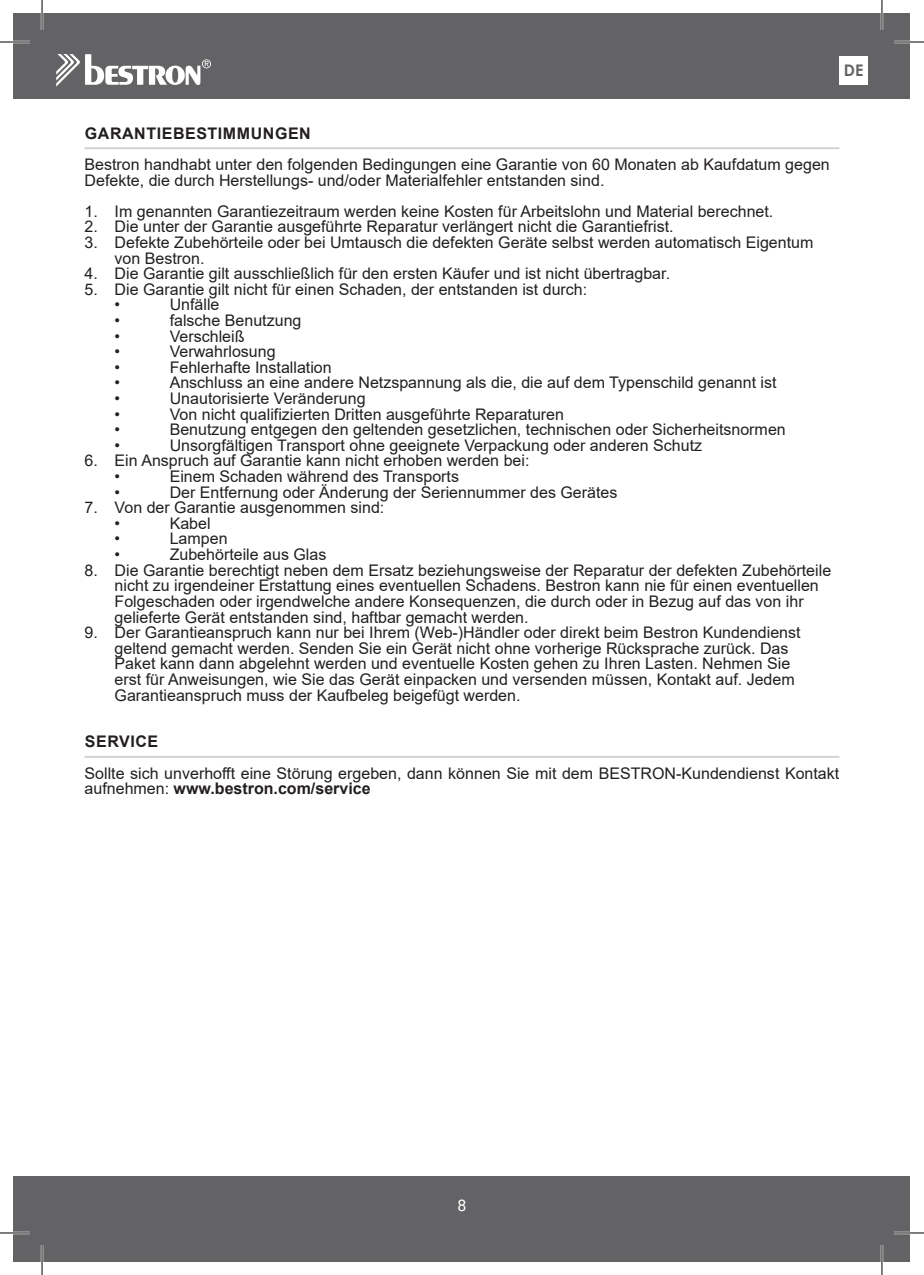
<style>
.page{position:relative;width:924px;height:1275px;background:#fff}
.page>*{position:absolute;margin:0;border:0;box-sizing:border-box;transform-origin:0 0}
.t1{font:16px/15.6px "Arial";color:#231f20}
.t2{font:700 16px "Arial";letter-spacing:.035em;color:#231f20}
.t3{font:700 16px "Century Gothic";color:#636366}
.t4{font:16px "Roboto";color:#fff}
.s1{font-weight:700}
</style>
<div class="page">
<div style="left:14px;top:14px;width:895px;height:85px;background:#636366"></div>
<div style="left:14px;top:1176px;width:895px;height:85px;background:#636366"></div>
<svg style="left:56px;top:54px;width:155px;height:33px"></svg>
<div style="left:839px;top:56px;width:28px;height:29px;background:#fff"></div>
<hr style="left:85px;top:147px;width:754px;height:2px;background:#d1d2d4">
<hr style="left:85px;top:756px;width:754px;height:2px;background:#d1d2d4">
<hr style="left:0;top:41px;width:30px;height:2px;background:#fff">
<hr style="left:893px;top:41px;width:30px;height:2px;background:#fff">
<hr style="left:0;top:1231px;width:30px;height:3px;background:#fff">
<hr style="left:893px;top:1231px;width:30px;height:3px;background:#fff">
<hr style="left:41px;top:0;width:2px;height:30px;background:#fff">
<hr style="left:41px;top:1245px;width:2px;height:30px;background:#fff">
<hr style="left:880px;top:0;width:2px;height:30px;background:#fff">
<hr style="left:880px;top:1245px;width:2px;height:30px;background:#fff">
<hr style="left:0;top:42px;width:30px;height:1px;background:#000">
<hr style="left:893px;top:42px;width:30px;height:1px;background:#000">
<hr style="left:0;top:1232px;width:30px;height:1px;background:#000">
<hr style="left:893px;top:1232px;width:30px;height:1px;background:#000">
<hr style="left:42px;top:0;width:1px;height:30px;background:#000">
<hr style="left:42px;top:1245px;width:1px;height:30px;background:#000">
<hr style="left:881px;top:0;width:1px;height:30px;background:#000">
<hr style="left:881px;top:1245px;width:1px;height:30px;background:#000">
<p class="t3" style="left:843px;top:58px;width:21px">DE</p>
<p class="t2" style="left:85px;top:122px;width:227px">GARANTIEBESTIMMUNGEN</p>
<p class="t1" style="left:85px;top:156px;width:746px">Bestron handhabt unter den folgenden Bedingungen eine Garantie von 60 Monaten ab Kaufdatum gegen<br>Defekte, die durch Herstellungs- und/oder Materialfehler entstanden sind.</p>
<p class="t1" style="left:85px;top:203px;width:690px">1. Im genannten Garantiezeitraum werden keine Kosten für Arbeitslohn und Material berechnet.</p>
<p class="t1" style="left:85px;top:219px;width:590px">2. Die unter der Garantie ausgeführte Reparatur verlängert nicht die Garantiefrist.</p>
<p class="t1" style="left:115px;top:234px;width:700px;text-indent:-30px">3. Defekte Zubehörteile oder bei Umtausch die defekten Geräte selbst werden automatisch Eigentum von Bestron.</p>
<p class="t1" style="left:85px;top:266px;width:586px">4. Die Garantie gilt ausschließlich für den ersten Käufer und ist nicht übertragbar.</p>
<p class="t1" style="left:115px;top:281px;width:474px;text-indent:-30px">5. Die Garantie gilt nicht für einen Schaden, der entstanden ist durch: •</p>
<p class="t1" style="left:170px;top:297px;width:51px">Unfälle</p>
<p class="t1" style="left:115px;top:312px;width:7px">•</p>
<p class="t1" style="left:170px;top:312px;width:133px">falsche Benutzung</p>
<p class="t1" style="left:115px;top:328px;width:7px">•</p>
<p class="t1" style="left:170px;top:328px;width:76px">Verschleiß</p>
<p class="t1" style="left:115px;top:344px;width:7px">•</p>
<p class="t1" style="left:170px;top:344px;width:107px">Verwahrlosung</p>
<p class="t1" style="left:115px;top:359px;width:7px">•</p>
<p class="t1" style="left:170px;top:359px;width:163px">Fehlerhafte Installation</p>
<p class="t1" style="left:115px;top:375px;width:7px">•</p>
<p class="t1" style="left:170px;top:375px;width:608px">Anschluss an eine andere Netzspannung als die, die auf dem Typenschild genannt ist</p>
<p class="t1" style="left:115px;top:390px;width:7px">•</p>
<p class="t1" style="left:170px;top:390px;width:197px">Unautorisierte Veränderung</p>
<p class="t1" style="left:115px;top:406px;width:7px">•</p>
<p class="t1" style="left:170px;top:406px;width:395px">Von nicht qualifizierten Dritten ausgeführte Reparaturen</p>
<p class="t1" style="left:115px;top:422px;width:7px">•</p>
<p class="t1" style="left:170px;top:422px;width:617px">Benutzung entgegen den geltenden gesetzlichen, technischen oder Sicherheitsnormen</p>
<p class="t1" style="left:115px;top:437px;width:7px">•</p>
<p class="t1" style="left:170px;top:437px;width:533px">Unsorgfältigen Transport ohne geeignete Verpackung oder anderen Schutz</p>
<p class="t1" style="left:115px;top:453px;width:416px;text-indent:-30px">6. Ein Anspruch auf Garantie kann nicht erhoben werden bei: •</p>
<p class="t1" style="left:170px;top:468px;width:291px">Einem Schaden während des Transports</p>
<p class="t1" style="left:115px;top:484px;width:7px">•</p>
<p class="t1" style="left:170px;top:484px;width:449px">Der Entfernung oder Änderung der Seriennummer des Gerätes</p>
<p class="t1" style="left:115px;top:500px;width:271px;text-indent:-30px">7. Von der Garantie ausgenommen sind: •</p>
<p class="t1" style="left:170px;top:515px;width:42px">Kabel</p>
<p class="t1" style="left:115px;top:531px;width:7px">•</p>
<p class="t1" style="left:170px;top:531px;width:59px">Lampen</p>
<p class="t1" style="left:115px;top:546px;width:7px">•</p>
<p class="t1" style="left:170px;top:546px;width:158px">Zubehörteile aus Glas</p>
<p class="t1" style="left:115px;top:562px;width:717px;text-indent:-30px">8. Die Garantie berechtigt neben dem Ersatz beziehungsweise der Reparatur der defekten Zubehörteile nicht zu irgendeiner Erstattung eines eventuellen Schadens. Bestron kann nie für einen eventuellen Folgeschaden oder irgendwelche andere Konsequenzen, die durch oder in Bezug auf das von ihr gelieferte Gerät entstanden sind, haftbar gemacht werden.</p>
<p class="t1" style="left:115px;top:624px;width:687px;text-indent:-30px">9. Der Garantieanspruch kann nur bei Ihrem (Web-)Händler oder direkt beim Bestron Kundendienst geltend gemacht werden. Senden Sie ein Gerät nicht ohne vorherige Rücksprache zurück. Das Paket kann dann abgelehnt werden und eventuelle Kosten gehen zu Ihren Lasten. Nehmen Sie erst für Anweisungen, wie Sie das Gerät einpacken und versenden müssen, Kontakt auf. Jedem Garantieanspruch muss der Kaufbeleg beigefügt werden.</p>
<p class="t2" style="left:85px;top:730px;width:75px">SERVICE</p>
<p class="t1" style="left:85px;top:765px;width:755px">Sollte sich unverhofft eine Störung ergeben, dann können Sie mit dem BESTRON-Kundendienst Kontakt aufnehmen: <span class="s1">www.bestron.com/service</span></p>
<p class="t4" style="left:457px;top:1193px;width:10px">8</p>
</div>
